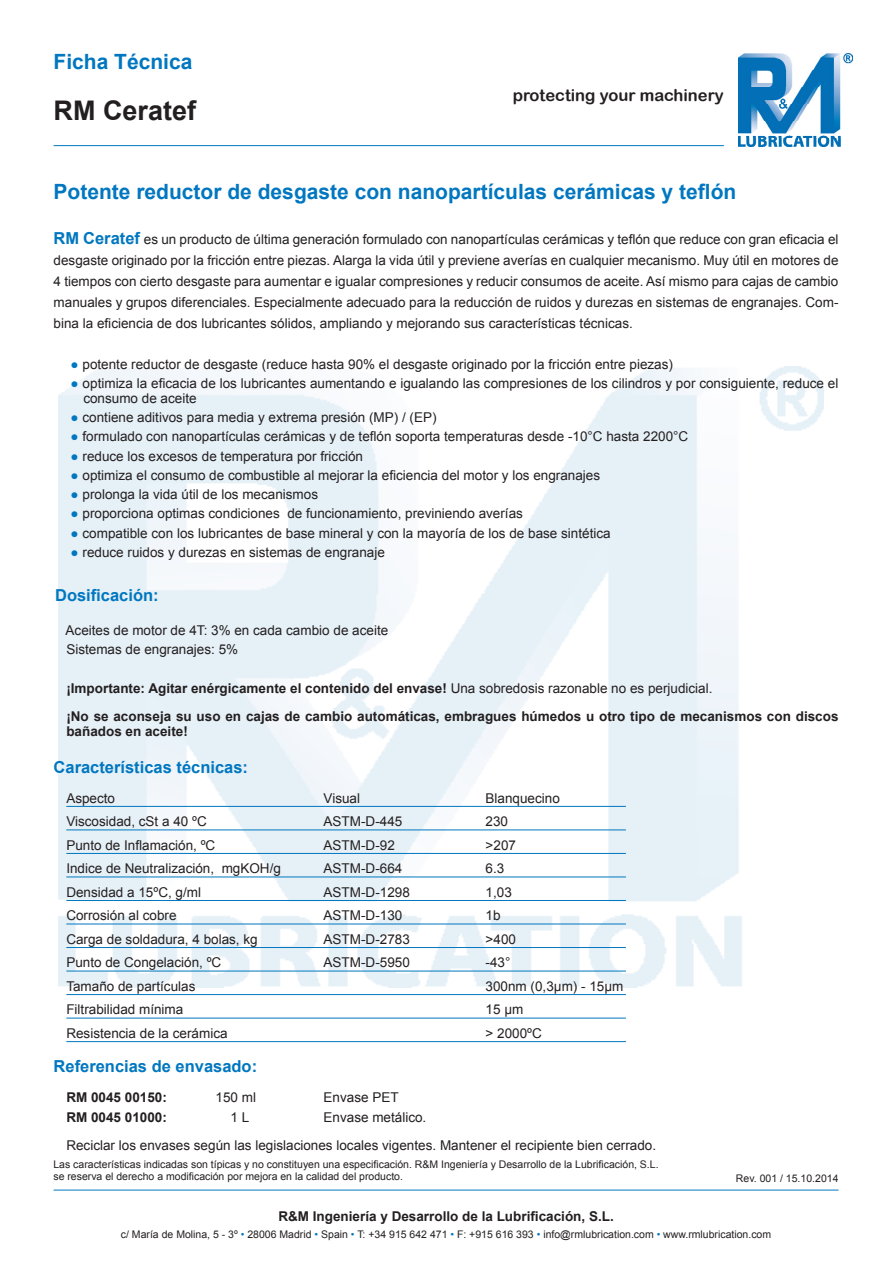
<style>
.page{position:relative;width:893px;height:1263px;background:#fff}
.page>*{position:absolute;margin:0;border:0;box-sizing:border-box;transform-origin:0 0}
.t1{font:700 27px "Arial";color:#231f20}
.t2{font:700 21px "Arial";color:#0077c0}
.t3{font:700 16.5px "Arial";color:#0077c0}
.t4{font:16.5px "Arial Rounded MT Bold";color:#231f20}
.t5{font:13.5px/21px "Arial";color:#231f20;text-align:justify}
.t6{font:700 13.5px/15px "Arial";color:#231f20}
.t7{font:10.5px/12.6px "Arial";color:#231f20}
.s1{font-weight:700;font-size:16.5px;color:#0077c0}
.s2{color:#0077c0}
.s3{font-weight:400}
</style>
<div class="page">
<img style="left:738px;top:54px;width:114px;height:92px">
<hr style="left:54px;top:145px;width:670px;height:1px;background:#0077c0">
<img style="left:59px;top:366px;width:765px;height:621px">
<hr style="left:54px;top:1189px;width:785px;height:1px;background:#0077c0">
<hr style="left:66px;top:805px;width:560px;height:1px;background:#0077c0">
<hr style="left:66px;top:829px;width:560px;height:1px;background:#0077c0">
<hr style="left:66px;top:852px;width:560px;height:1px;background:#0077c0">
<hr style="left:66px;top:876px;width:560px;height:1px;background:#0077c0">
<hr style="left:66px;top:899px;width:560px;height:1px;background:#0077c0">
<hr style="left:66px;top:923px;width:560px;height:1px;background:#0077c0">
<hr style="left:66px;top:946px;width:560px;height:1px;background:#0077c0">
<hr style="left:66px;top:970px;width:560px;height:1px;background:#0077c0">
<hr style="left:66px;top:993px;width:560px;height:1px;background:#0077c0">
<hr style="left:66px;top:1017px;width:560px;height:1px;background:#0077c0">
<hr style="left:66px;top:1040px;width:560px;height:1px;background:#0077c0">
<p class="t2" style="left:54px;top:48px;width:140px">Ficha Técnica</p>
<p class="t1" style="left:54px;top:92px;width:144px">RM Ceratef</p>
<p class="t4" style="left:513px;top:86px;width:213px">protecting your machinery</p>
<p class="t2" style="left:54px;top:177px;width:684px">Potente reductor de desgaste con nanopartículas cerámicas y teflón</p>
<p class="t5" style="left:54px;top:229px;width:786px"><span class="s1">RM Ceratef</span> es un producto de última generación formulado con nanopartículas cerámicas y teflón que reduce con gran eficacia el desgaste originado por la fricción entre piezas. Alarga la vida útil y previene averías en cualquier mecanismo. Muy útil en motores de 4 tiempos con cierto desgaste para aumentar e igualar compresiones y reducir consumos de aceite. Así mismo para cajas de cambio manuales y grupos diferenciales. Especialmente adecuado para la reducción de ruidos y durezas en sistemas de engranajes. Com&shy;bina la eficiencia de dos lubricantes sólidos, ampliando y mejorando sus características técnicas.</p>
<p class="t5" style="left:71px;top:353px;width:604px"><span class="s2">●</span> potente reductor de desgaste (reduce hasta 90% el desgaste originado por la fricción entre piezas)</p>
<p class="t5" style="left:83px;top:376px;width:757px;line-height:15px;text-indent:-13px"><span class="s2">●</span> optimiza la eficacia de los lubricantes aumentando e igualando las compresiones de los cilindros y por consiguiente, reduce el consumo de aceite</p>
<p class="t5" style="left:71px;top:407px;width:368px"><span class="s2">●</span> contiene aditivos para media y extrema presión (MP) / (EP)</p>
<p class="t5" style="left:71px;top:426px;width:619px"><span class="s2">●</span> formulado con nanopartículas cerámicas y de teflón soporta temperaturas desde -10°C hasta 2200°C</p>
<p class="t5" style="left:71px;top:445px;width:294px"><span class="s2">●</span> reduce los excesos de temperatura por fricción</p>
<p class="t5" style="left:71px;top:465px;width:531px"><span class="s2">●</span> optimiza el consumo de combustible al mejorar la eficiencia del motor y los engranajes</p>
<p class="t5" style="left:71px;top:484px;width:249px"><span class="s2">●</span> prolonga la vida útil de los mecanismos</p>
<p class="t5" style="left:71px;top:503px;width:454px"><span class="s2">●</span> proporciona optimas condiciones de funcionamiento, previniendo averías</p>
<p class="t5" style="left:71px;top:522px;width:542px"><span class="s2">●</span> compatible con los lubricantes de base mineral y con la mayoría de los de base sintética</p>
<p class="t5" style="left:71px;top:542px;width:316px"><span class="s2">●</span> reduce ruidos y durezas en sistemas de engranaje</p>
<p class="t3" style="left:55px;top:584px;width:105px">Dosificación:</p>
<p class="t5" style="left:66px;top:620px;width:324px">Aceites de motor de 4T: 3% en cada cambio de aceite</p>
<p class="t5" style="left:66px;top:639px;width:173px">Sistemas de engranajes: 5%</p>
<p class="t6" style="left:66px;top:681px;width:648px">¡Importante: Agitar enérgicamente el contenido del envase! <span class="s3">Una sobredosis razonable no es perjudicial.</span></p>
<p class="t6" style="left:66px;top:708px;width:774px">¡No se aconseja su uso en cajas de cambio automáticas, embragues húmedos u otro tipo de mecanismos con discos bañados en aceite!</p>
<p class="t3" style="left:54px;top:755px;width:196px">Características técnicas:</p>
<p class="t5" style="left:66px;top:787px;width:50px">Aspecto</p>
<p class="t5" style="left:324px;top:787px;width:38px">Visual</p>
<p class="t5" style="left:486px;top:787px;width:76px">Blanquecino</p>
<p class="t5" style="left:66px;top:810px;width:142px">Viscosidad, cSt a 40 ºC</p>
<p class="t5" style="left:324px;top:810px;width:80px">ASTM-D-445</p>
<p class="t5" style="left:486px;top:810px;width:24px">230</p>
<p class="t5" style="left:66px;top:834px;width:150px">Punto de Inflamación, ºC</p>
<p class="t5" style="left:324px;top:834px;width:73px">ASTM-D-92</p>
<p class="t5" style="left:486px;top:834px;width:32px">&gt;207</p>
<p class="t5" style="left:66px;top:857px;width:216px">Indice de Neutralización, mgKOH/g</p>
<p class="t5" style="left:324px;top:857px;width:80px">ASTM-D-664</p>
<p class="t5" style="left:486px;top:857px;width:20px">6.3</p>
<p class="t5" style="left:66px;top:881px;width:136px">Densidad a 15ºC, g/ml</p>
<p class="t5" style="left:324px;top:881px;width:88px">ASTM-D-1298</p>
<p class="t5" style="left:486px;top:881px;width:28px">1,03</p>
<p class="t5" style="left:66px;top:904px;width:112px">Corrosión al cobre</p>
<p class="t5" style="left:324px;top:904px;width:80px">ASTM-D-130</p>
<p class="t5" style="left:486px;top:904px;width:17px">1b</p>
<p class="t5" style="left:66px;top:928px;width:193px">Carga de soldadura, 4 bolas, kg</p>
<p class="t5" style="left:324px;top:928px;width:88px">ASTM-D-2783</p>
<p class="t5" style="left:486px;top:928px;width:32px">&gt;400</p>
<p class="t5" style="left:66px;top:951px;width:157px">Punto de Congelación, ºC</p>
<p class="t5" style="left:324px;top:951px;width:88px">ASTM-D-5950</p>
<p class="t5" style="left:486px;top:951px;width:26px">-43°</p>
<p class="t5" style="left:66px;top:975px;width:131px">Tamaño de partículas</p>
<p class="t5" style="left:486px;top:975px;width:139px">300nm (0,3µm) - 15µm</p>
<p class="t5" style="left:66px;top:998px;width:119px">Filtrabilidad mínima</p>
<p class="t5" style="left:486px;top:998px;width:39px">15 µm</p>
<p class="t5" style="left:66px;top:1022px;width:163px">Resistencia de la cerámica</p>
<p class="t5" style="left:486px;top:1022px;width:58px">&gt; 2000ºC</p>
<p class="t3" style="left:54px;top:1055px;width:205px">Referencias de envasado:</p>
<p class="t6" style="left:66px;top:1090px;width:102px">RM 0045 00150:</p>
<p class="t5" style="left:216px;top:1087px;width:42px">150 ml</p>
<p class="t5" style="left:324px;top:1087px;width:77px">Envase PET</p>
<p class="t6" style="left:66px;top:1109px;width:102px">RM 0045 01000:</p>
<p class="t5" style="left:231px;top:1106px;width:20px">1 L</p>
<p class="t5" style="left:324px;top:1106px;width:104px">Envase metálico.</p>
<p class="t5" style="left:66px;top:1134px;width:591px">Reciclar los envases según las legislaciones locales vigentes. Mantener el recipiente bien cerrado.</p>
<p class="t7" style="left:53px;top:1157px;width:607px">Las características indicadas son típicas y no constituyen una especificación. R&amp;M Ingeniería y Desarrollo de la Lubrificación, S.L. se reserva el derecho a modificación por mejora en la calidad del producto.</p>
<p class="t7" style="left:736px;top:1172px;width:104px">Rev. 001 / 15.10.2014</p>
<p class="t6" style="left:278px;top:1208px;width:337px">R&amp;M Ingeniería y Desarrollo de la Lubrificación, S.L.</p>
<p class="t7" style="left:121px;top:1227px;width:652px">c/ María de Molina, 5 - 3º <span class="s2">•</span> 28006 Madrid <span class="s2">•</span> Spain <span class="s2">•</span> T: +34 915 642 471 <span class="s2">•</span> F: +915 616 393 <span class="s2">•</span> info@rmlubrication.com <span class="s2">•</span> www.rmlubrication.com</p>
</div>
